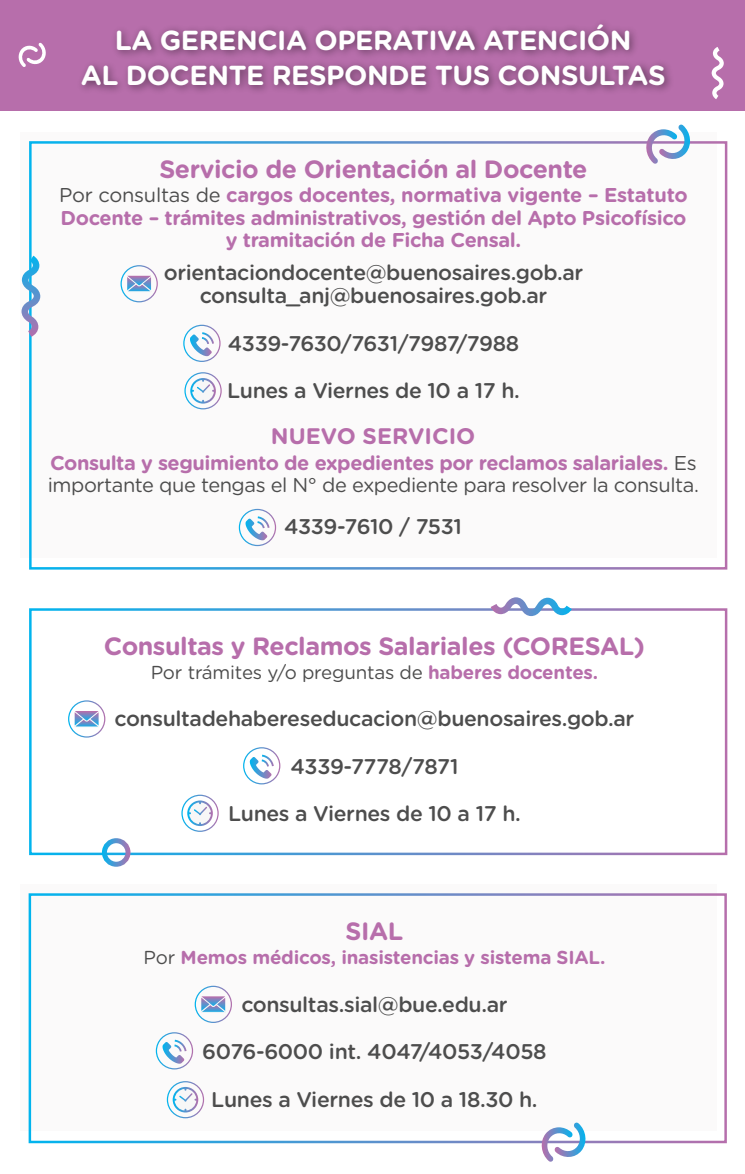
<style>
.page{position:relative;width:745px;height:1174px;background:#fff}
.page>*{position:absolute;margin:0;border:0;box-sizing:border-box;transform-origin:0 0}
.t1{font:700 27.5px/35px "Gotham Rounded";letter-spacing:-.02em;color:#fff;text-align:center}
.t2{font:700 25px "Gotham Rounded";letter-spacing:-.02em;color:#b76eab}
.t3{font:700 22.5px "Gotham Rounded";color:#b76eab}
.t4{font:500 21.25px/23.8px "Gotham Rounded";letter-spacing:-.02em;color:#4d4d4d;text-align:center}
.t5{font:700 20px/22.5px "Gotham Rounded";letter-spacing:-.02em;color:#b76eab;text-align:center}
.t6{font:20px/22.5px "Gotham Rounded";letter-spacing:-.02em;color:#4d4d4d}
.t7{font:700 18.75px "Gotham Rounded";letter-spacing:-.01em;color:#b76eab}
.t8{font:18.75px "Gotham Rounded";letter-spacing:-.01em;color:#4d4d4d}
.s1{font-weight:400;color:#4d4d4d}
.s2{font-weight:700;color:#b76eab}
</style>
<div class="page">
<div style="left:21px;top:885px;width:695px;height:246px;background:#fbfafa"></div>
<div style="left:29px;top:893px;width:697px;height:250px;border:2px solid #fff"></div>
<div style="left:29px;top:608px;width:697px;height:247px;border:2px solid #fff"></div>
<div style="left:21px;top:132px;width:695px;height:426px;background:#fbfafa"></div>
<div style="left:0;top:0;width:744px;height:111px;background:#b76eab"></div>
<img style="left:40px;top:24px;width:684px;height:101px">
<div style="left:183px;top:325px;width:37px;height:37px;border:1px solid #fff;border-radius:50%"></div>
<svg style="left:190px;top:332px;width:24px;height:24px"></svg>
<div style="left:120px;top:265px;width:38px;height:37px;border:1px solid #fff;border-radius:50%"></div>
<svg style="left:127px;top:276px;width:25px;height:16px"></svg>
<div style="left:243px;top:747px;width:37px;height:37px;border:1px solid #fff;border-radius:50%"></div>
<svg style="left:249px;top:755px;width:24px;height:24px"></svg>
<div style="left:68px;top:700px;width:37px;height:38px;border:1px solid #fff;border-radius:50%"></div>
<svg style="left:74px;top:711px;width:25px;height:16px"></svg>
<div style="left:156px;top:1032px;width:37px;height:37px;border:1px solid #fff;border-radius:50%"></div>
<svg style="left:162px;top:1040px;width:24px;height:24px"></svg>
<div style="left:194px;top:986px;width:38px;height:37px;border:1px solid #fff;border-radius:50%"></div>
<svg style="left:201px;top:996px;width:25px;height:17px"></svg>
<svg style="left:643px;top:125px;width:49px;height:39px"></svg>
<svg style="left:490px;top:597px;width:81px;height:19px"></svg>
<svg style="left:21px;top:256px;width:19px;height:81px"></svg>
<div style="left:102px;top:838px;width:28px;height:29px;border:5px solid #fff;border-radius:50%"></div>
<svg style="left:539px;top:1123px;width:48px;height:39px"></svg>
<svg style="left:711px;top:47px;width:12px;height:52px"></svg>
<svg style="left:18px;top:43px;width:29px;height:24px"></svg>
<div style="left:184px;top:372px;width:37px;height:37px;border:1px solid #fff;border-radius:50%"></div>
<svg style="left:190px;top:378px;width:26px;height:26px"></svg>
<svg style="left:192px;top:380px;width:22px;height:22px"></svg>
<div style="left:181px;top:795px;width:37px;height:37px;border:1px solid #fff;border-radius:50%"></div>
<svg style="left:187px;top:800px;width:26px;height:26px"></svg>
<svg style="left:189px;top:802px;width:22px;height:22px"></svg>
<div style="left:167px;top:1081px;width:37px;height:37px;border:1px solid #fff;border-radius:50%"></div>
<svg style="left:172px;top:1087px;width:26px;height:25px"></svg>
<svg style="left:174px;top:1089px;width:22px;height:21px"></svg>
<div style="left:239px;top:509px;width:37px;height:37px;border:1px solid #fff;border-radius:50%"></div>
<svg style="left:245px;top:516px;width:24px;height:24px"></svg>
<p class="t1" style="left:81px;top:21px;width:586px">LA GERENCIA OPERATIVA ATENCIÓN<br>AL DOCENTE RESPONDE TUS CONSULTAS</p>
<p class="t2" style="left:159px;top:151px;width:429px">Servicio de Orientación al Docente</p>
<p class="t5" style="left:59px;top:183px;width:629px"><span class="s1">Por consultas de</span> cargos docentes, normativa vigente – Estatuto<br>Docente – trámites administrativos, gestión del Apto Psicofísico y tramitación de Ficha Censal.</p>
<p class="t4" style="left:164px;top:259px;width:420px">orientaciondocente@buenosaires.gob.ar consulta_anj@buenosaires.gob.ar</p>
<p class="t4" style="left:228px;top:330px;width:293px">4339-7630/7631/7987/7988</p>
<p class="t4" style="left:227px;top:378px;width:294px">Lunes a Viernes de 10 a 17 h.</p>
<p class="t3" style="left:271px;top:419px;width:206px">NUEVO SERVICIO</p>
<p class="t6" style="left:48px;top:451px;width:652px"><span class="s2">Consulta y seguimiento de expedientes por reclamos salariales.</span> Es importante que tengas el N° de expediente para resolver la consulta.</p>
<p class="t4" style="left:284px;top:514px;width:179px">4339-7610 / 7531</p>
<p class="t2" style="left:104px;top:628px;width:542px">Consultas y Reclamos Salariales (CORESAL)</p>
<p class="t8" style="left:151px;top:659px;width:448px">Por trámites y/o preguntas de <span class="s2">haberes docentes.</span></p>
<p class="t4" style="left:114px;top:706px;width:521px">consultadehabereseducacion@buenosaires.gob.ar</p>
<p class="t4" style="left:290px;top:754px;width:169px">4339-7778/7871</p>
<p class="t4" style="left:228px;top:801px;width:294px">Lunes a Viernes de 10 a 17 h.</p>
<p class="t2" style="left:345px;top:913px;width:59px">SIAL</p>
<p class="t7" style="left:143px;top:944px;width:463px"><span class="s1">Por</span> Memos médicos, inasistencias y sistema SIAL.</p>
<p class="t4" style="left:241px;top:991px;width:267px">consultas.sial@bue.edu.ar</p>
<p class="t4" style="left:202px;top:1039px;width:345px">6076-6000 int. 4047/4053/4058</p>
<p class="t4" style="left:211px;top:1086px;width:328px">Lunes a Viernes de 10 a 18.30 h.</p>
</div>
